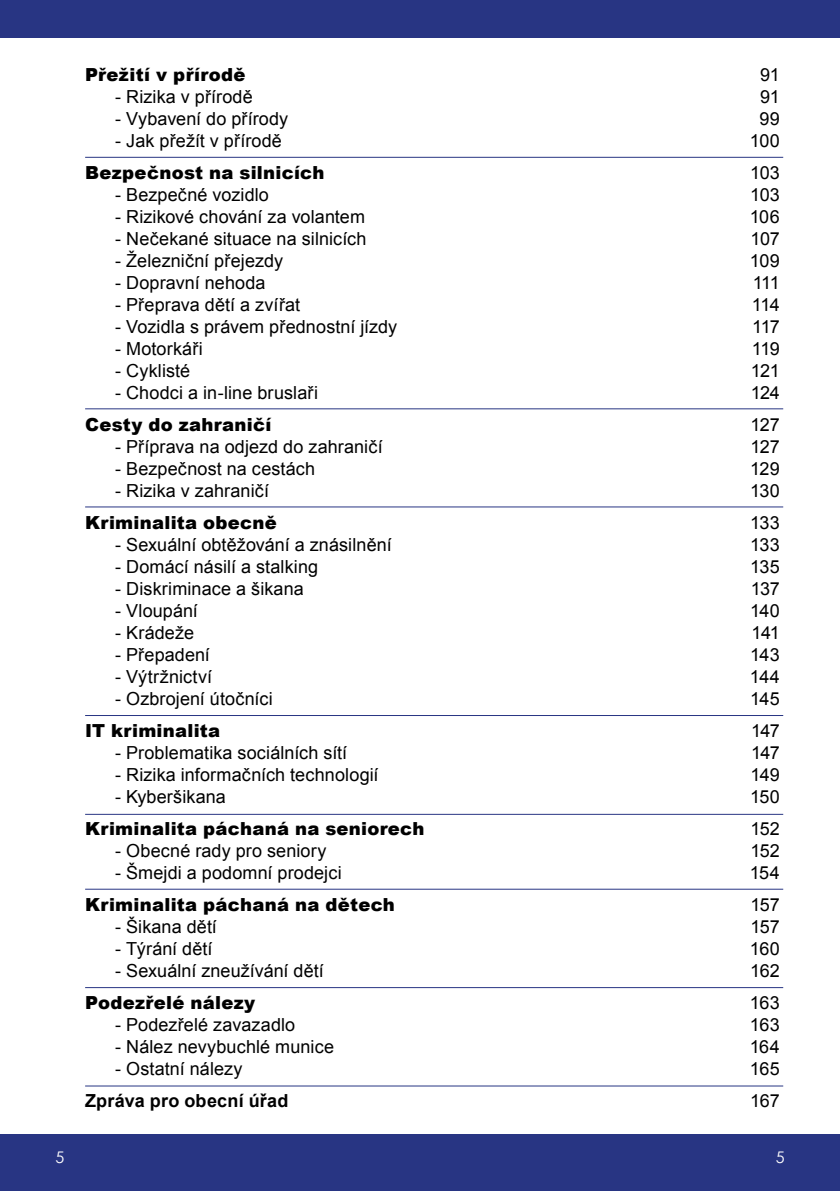
<style>
.page{position:relative;width:840px;height:1191px;background:#fff}
.page>*{position:absolute;margin:0;border:0;box-sizing:border-box;transform-origin:0 0}
.t1{font:18px "Arial";letter-spacing:.005em;color:#000}
.t2{font:900 18px "Arial";letter-spacing:.015em;color:#000}
.t3{font:700 18px "Arial";letter-spacing:.015em;color:#000}
.t4{font:16px "Century Gothic";color:#fff}
</style>
<div class="page">
<div style="left:0;top:1134px;width:839px;height:57px;background:#283583"></div>
<div style="left:0;top:0;width:839px;height:38px;background:#283583"></div>
<hr style="left:85px;top:1085px;width:697px;height:1px;background:#283583">
<hr style="left:85px;top:987px;width:697px;height:1px;background:#283583">
<hr style="left:85px;top:888px;width:697px;height:1px;background:#283583">
<hr style="left:85px;top:814px;width:697px;height:1px;background:#283583">
<hr style="left:85px;top:157px;width:697px;height:1px;background:#283583">
<hr style="left:85px;top:408px;width:697px;height:1px;background:#283583">
<hr style="left:85px;top:506px;width:697px;height:1px;background:#283583">
<hr style="left:85px;top:715px;width:697px;height:1px;background:#283583">
<p class="t2" style="left:85px;top:62px;width:162px">Přežití v přírodě</p>
<p class="t1" style="left:759px;top:63px;width:21px">91</p>
<p class="t1" style="left:115px;top:85px;width:139px">- Rizika v přírodě</p>
<p class="t1" style="left:759px;top:85px;width:21px">91</p>
<p class="t1" style="left:115px;top:107px;width:174px">- Vybavení do přírody</p>
<p class="t1" style="left:759px;top:107px;width:22px">99</p>
<p class="t1" style="left:115px;top:129px;width:168px">- Jak přežít v přírodě</p>
<p class="t1" style="left:749px;top:129px;width:32px">100</p>
<p class="t2" style="left:85px;top:160px;width:241px">Bezpečnost na silnicích</p>
<p class="t1" style="left:749px;top:161px;width:31px">103</p>
<p class="t1" style="left:115px;top:183px;width:155px">- Bezpečné vozidlo</p>
<p class="t1" style="left:749px;top:183px;width:31px">103</p>
<p class="t1" style="left:115px;top:205px;width:251px">- Rizikové chování za volantem</p>
<p class="t1" style="left:749px;top:205px;width:32px">106</p>
<p class="t1" style="left:115px;top:227px;width:253px">- Nečekané situace na silnicích</p>
<p class="t1" style="left:750px;top:227px;width:31px">107</p>
<p class="t1" style="left:115px;top:249px;width:169px">- Železniční přejezdy</p>
<p class="t1" style="left:749px;top:249px;width:32px">109</p>
<p class="t1" style="left:115px;top:271px;width:152px">- Dopravní nehoda</p>
<p class="t1" style="left:752px;top:271px;width:29px">111</p>
<p class="t1" style="left:115px;top:293px;width:186px">- Přeprava dětí a zvířat</p>
<p class="t1" style="left:751px;top:293px;width:29px">114</p>
<p class="t1" style="left:115px;top:315px;width:283px">- Vozidla s právem přednostní jízdy</p>
<p class="t1" style="left:751px;top:315px;width:29px">117</p>
<p class="t1" style="left:115px;top:337px;width:89px">- Motorkáři</p>
<p class="t1" style="left:751px;top:337px;width:30px">119</p>
<p class="t1" style="left:115px;top:359px;width:76px">- Cyklisté</p>
<p class="t1" style="left:750px;top:359px;width:30px">121</p>
<p class="t1" style="left:115px;top:381px;width:204px">- Chodci a in-line bruslaři</p>
<p class="t1" style="left:750px;top:381px;width:31px">124</p>
<p class="t2" style="left:85px;top:412px;width:188px">Cesty do zahraničí</p>
<p class="t1" style="left:750px;top:413px;width:31px">127</p>
<p class="t1" style="left:115px;top:435px;width:269px">- Příprava na odjezd do zahraničí</p>
<p class="t1" style="left:750px;top:435px;width:31px">127</p>
<p class="t1" style="left:115px;top:457px;width:201px">- Bezpečnost na cestách</p>
<p class="t1" style="left:749px;top:457px;width:31px">129</p>
<p class="t1" style="left:115px;top:479px;width:155px">- Rizika v zahraničí</p>
<p class="t1" style="left:749px;top:479px;width:31px">130</p>
<p class="t2" style="left:85px;top:510px;width:193px">Kriminalita obecně</p>
<p class="t1" style="left:749px;top:511px;width:31px">133</p>
<p class="t1" style="left:115px;top:533px;width:278px">- Sexuální obtěžování a znásilnění</p>
<p class="t1" style="left:749px;top:533px;width:31px">133</p>
<p class="t1" style="left:115px;top:555px;width:204px">- Domácí násilí a stalking</p>
<p class="t1" style="left:749px;top:555px;width:31px">135</p>
<p class="t1" style="left:115px;top:577px;width:190px">- Diskriminace a šikana</p>
<p class="t1" style="left:750px;top:577px;width:31px">137</p>
<p class="t1" style="left:115px;top:599px;width:84px">- Vloupání</p>
<p class="t1" style="left:749px;top:599px;width:31px">140</p>
<p class="t1" style="left:115px;top:621px;width:80px">- Krádeže</p>
<p class="t1" style="left:751px;top:621px;width:30px">141</p>
<p class="t1" style="left:115px;top:643px;width:96px">- Přepadení</p>
<p class="t1" style="left:749px;top:643px;width:31px">143</p>
<p class="t1" style="left:115px;top:665px;width:98px">- Výtržnictví</p>
<p class="t1" style="left:749px;top:665px;width:31px">144</p>
<p class="t1" style="left:115px;top:687px;width:159px">- Ozbrojení útočníci</p>
<p class="t1" style="left:749px;top:687px;width:31px">145</p>
<p class="t2" style="left:85px;top:718px;width:137px">IT kriminalita</p>
<p class="t1" style="left:750px;top:719px;width:30px">147</p>
<p class="t1" style="left:115px;top:741px;width:233px">- Problematika sociálních sítí</p>
<p class="t1" style="left:750px;top:741px;width:30px">147</p>
<p class="t1" style="left:115px;top:763px;width:265px">- Rizika informačních technologií</p>
<p class="t1" style="left:749px;top:763px;width:31px">149</p>
<p class="t1" style="left:115px;top:785px;width:112px">- Kyberšikana</p>
<p class="t1" style="left:749px;top:785px;width:31px">150</p>
<p class="t2" style="left:85px;top:816px;width:341px">Kriminalita páchaná na seniorech</p>
<p class="t1" style="left:750px;top:817px;width:31px">152</p>
<p class="t1" style="left:115px;top:839px;width:213px">- Obecné rady pro seniory</p>
<p class="t1" style="left:750px;top:839px;width:31px">152</p>
<p class="t1" style="left:115px;top:861px;width:228px">- Šmejdi a podomní prodejci</p>
<p class="t1" style="left:749px;top:861px;width:32px">154</p>
<p class="t2" style="left:85px;top:892px;width:311px">Kriminalita páchaná na dětech</p>
<p class="t1" style="left:750px;top:893px;width:31px">157</p>
<p class="t1" style="left:115px;top:915px;width:103px">- Šikana dětí</p>
<p class="t1" style="left:750px;top:915px;width:31px">157</p>
<p class="t1" style="left:115px;top:937px;width:99px">- Týrání dětí</p>
<p class="t1" style="left:749px;top:937px;width:32px">160</p>
<p class="t1" style="left:115px;top:959px;width:210px">- Sexuální zneužívání dětí</p>
<p class="t1" style="left:749px;top:959px;width:31px">162</p>
<p class="t2" style="left:85px;top:990px;width:171px">Podezřelé nálezy</p>
<p class="t1" style="left:749px;top:991px;width:31px">163</p>
<p class="t1" style="left:115px;top:1013px;width:181px">- Podezřelé zavazadlo</p>
<p class="t1" style="left:749px;top:1013px;width:31px">163</p>
<p class="t1" style="left:115px;top:1035px;width:220px">- Nález nevybuchlé munice</p>
<p class="t1" style="left:749px;top:1035px;width:32px">164</p>
<p class="t1" style="left:115px;top:1057px;width:129px">- Ostatní nálezy</p>
<p class="t1" style="left:749px;top:1057px;width:31px">165</p>
<p class="t3" style="left:85px;top:1089px;width:205px">Zpráva pro obecní úřad</p>
<p class="t1" style="left:749px;top:1089px;width:31px">167</p>
<p class="t4" style="left:55px;top:1146px;width:10px">5</p>
<p class="t4" style="left:775px;top:1146px;width:10px">5</p>
</div>
